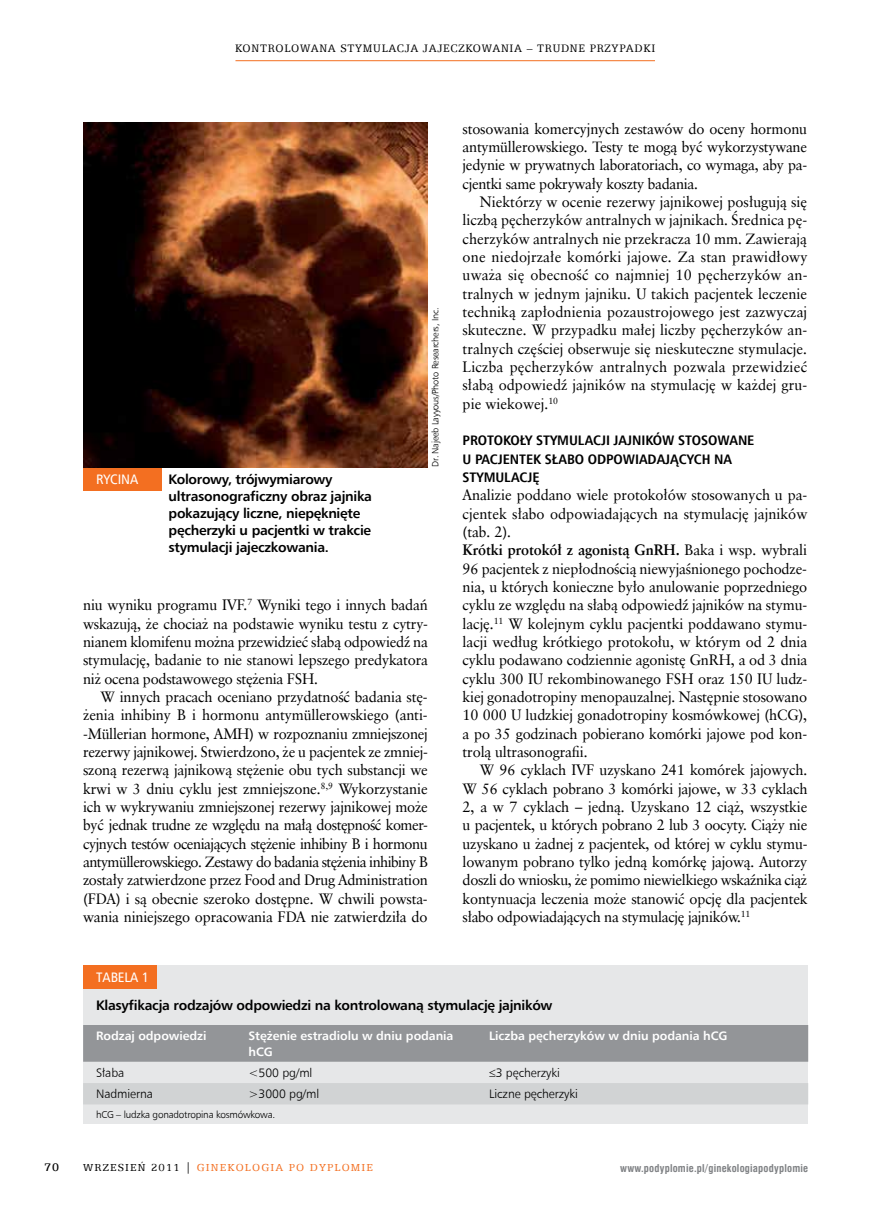
<style>
.page{position:relative;width:889px;height:1217px;background:#fff}
.page>*{position:absolute;margin:0;border:0;box-sizing:border-box;transform-origin:0 0}
.t1{font:15px/18.3px "Class Garmnd EU";letter-spacing:-.01em;color:#000;text-align:justify}
.t2{font:700 13.8px/16.8px "Humnst 777 EU";letter-spacing:-.02em;color:#000}
.t3{font:700 13.8px/18.3px "Humnst 777 Cn EU";letter-spacing:-.005em;color:#000;scale:1.07 1}
.t4{font:13.8px "Humnst 777 Cn EU";letter-spacing:-.005em;color:#fff;scale:1.07 1}
.t5{font:12.45px "Egyptian 505 Md EU";color:#000}
.t6{font:700 12.3px/15.3px "Humnst 777 EU";letter-spacing:-.005em;color:#fff}
.t7{font:12.3px "Humnst 777 Lt EU";letter-spacing:-.005em;color:#000}
.t8{font:12.3px "Egyptian 505 EU";letter-spacing:.06em;color:#000;scale:.95 1}
.t9{font:11.4px "Egyptian 505 EU";letter-spacing:.1em;color:#f36f21}
.t10{font:700 10.5px "Swis 721 Cn EU";letter-spacing:.02em;color:#808285}
.t11{font:9.9px "Humnst 777 Lt EU";letter-spacing:-.02em;color:#000}
.t12{font:9.15px "Humnst 777 Lt EU";letter-spacing:-.02em;color:#000}
.s1{font-weight:700}
.s2{color:#000}
</style>
<div class="page">
<hr style="left:235px;top:60px;width:420px;height:1px;background:#f36f21">
<div style="left:83px;top:964px;width:724px;height:159px;background:#e6e7e8"></div>
<div style="left:83px;top:1024px;width:725px;height:37px;background:#939598"></div>
<div style="left:83px;top:1082px;width:725px;height:22px;background:#d1d3d4"></div>
<div style="left:83px;top:964px;width:74px;height:24px;background:#f36f21"></div>
<div style="left:83px;top:467px;width:79px;height:24px;background:#f36f21"></div>
<img style="left:83px;top:122px;width:344px;height:345px">
<p class="t8" style="left:235px;top:41px;width:444px">KONTROLOWANA STYMULACJA JAJECZKOWANIA – TRUDNE PRZYPADKI</p>
<p class="t4" style="left:96px;top:470px;width:41px">RYCINA</p>
<p class="t2" style="left:169px;top:471px;width:205px">Kolorowy, trójwymiarowy ultrasonograficzny obraz jajnika pokazujący liczne, niepęknięte pęcherzyki u pacjentki w trakcie stymulacji jajeczkowania.</p>
<p class="t12" style="left:430px;top:467px;width:161px;rotate:-90deg">Dr. Najeeb Layyous/Photo Researchers, Inc.</p>
<p class="t1" style="left:83px;top:596px;width:346px">niu wyniku programu IVF.<sup>7</sup> Wyniki tego i innych badań wskazują, że chociaż na podstawie wyniku testu z cytry&shy;nianem klomifenu można przewidzieć słabą odpowiedź na stymulację, badanie to nie stanowi lepszego predykatora niż ocena podstawowego stężenia FSH.</p>
<p class="t1" style="left:83px;top:687px;width:346px;text-indent:17px">W innych pracach oceniano przydatność badania stę&shy;żenia inhibiny B i hormonu antymüllerowskiego (anti--Müllerian hormone, AMH) w rozpoznaniu zmniejszonej rezerwy jajnikowej. Stwierdzono, że u pacjentek ze zmniej&shy;szoną rezerwą jajnikową stężenie obu tych substancji we krwi w 3 dniu cyklu jest zmniejszone.<sup>8,9</sup> Wykorzystanie ich w wykrywaniu zmniejszonej rezerwy jajnikowej może być jednak trudne ze względu na małą dostępność komer&shy;cyjnych testów oceniających stężenie inhibiny B i hormonu antymüllerowskiego. Zestawy do badania stężenia inhibiny B zostały zatwierdzone przez Food and Drug Administration (FDA) i są obecnie szeroko dostępne. W chwili powsta&shy;wania niniejszego opracowania FDA nie zatwierdziła do</p>
<p class="t4" style="left:96px;top:968px;width:51px">TABELA 1</p>
<p class="t1" style="left:462px;top:119px;width:346px">stosowania komercyjnych zestawów do oceny hormonu antymüllerowskiego. Testy te mogą być wykorzystywane jedynie w prywatnych laboratoriach, co wymaga, aby pa&shy;cjentki same pokrywały koszty badania.</p>
<p class="t1" style="left:462px;top:192px;width:346px;text-indent:17px">Niektórzy w ocenie rezerwy jajnikowej posługują się liczbą pęcherzyków antralnych w jajnikach. Średnica pę&shy;cherzyków antralnych nie przekracza 10 mm. Zawierają one niedojrzałe komórki jajowe. Za stan prawidłowy uważa się obecność co najmniej 10 pęcherzyków an&shy;tralnych w jednym jajniku. U takich pacjentek leczenie techniką zapłodnienia pozaustrojowego jest zazwyczaj skuteczne. W przypadku małej liczby pęcherzyków an&shy;tralnych częściej obserwuje się nieskuteczne stymulacje.<br>Liczba pęcherzyków antralnych pozwala przewidzieć słabą odpowiedź jajników na stymulację w każdej gru&shy;pie wiekowej.<sup>10</sup></p>
<p class="t3" style="left:462px;top:431px;width:274px">PROTOKOŁY STYMULACJI JAJNIKÓW STOSOWANE<br>U PACJENTEK SŁABO ODPOWIADAJĄCYCH NA<br>STYMULACJĘ</p>
<p class="t1" style="left:462px;top:486px;width:346px;text-align:left">Analizie poddano wiele protokołów stosowanych u pa&shy;cjentek słabo odpowiadających na stymulację jajników (tab. 2).<br><span class="s1">Krótki protokół z agonistą GnRH.</span> Baka i wsp. wybrali 96 pacjentek z niepłodnością niewyjaśnionego pochodze&shy;nia, u których konieczne było anulowanie poprzedniego cyklu ze względu na słabą odpowiedź jajników na stymu&shy;lację.<sup>11</sup> W kolejnym cyklu pacjentki poddawano stymu&shy;lacji według krótkiego protokołu, w którym od 2 dnia cyklu podawano codziennie agonistę GnRH, a od 3 dnia cyklu 300 IU rekombinowanego FSH oraz 150 IU ludz&shy;kiej gonadotropiny menopauzalnej. Następnie stosowano 10 000 U ludzkiej gonadotropiny kosmówkowej (hCG), a po 35 godzinach pobierano komórki jajowe pod kon&shy;trolą ultrasonografii.</p>
<p class="t1" style="left:462px;top:760px;width:346px;text-indent:17px">W 96 cyklach IVF uzyskano 241 komórek jajowych.<br>W 56 cyklach pobrano 3 komórki jajowe, w 33 cyklach 2, a w 7 cyklach – jedną. Uzyskano 12 ciąż, wszystkie u pacjentek, u których pobrano 2 lub 3 oocyty. Ciąży nie uzyskano u żadnej z pacjentek, od której w cyklu stymu&shy;lowanym pobrano tylko jedną komórkę jajową. Autorzy doszli do wniosku, że pomimo niewielkiego wskaźnika ciąż kontynuacja leczenia może stanowić opcję dla pacjentek słabo odpowiadających na stymulację jajników.<sup>11</sup></p>
<p class="t2" style="left:96px;top:996px;width:458px">Klasyfikacja rodzajów odpowiedzi na kontrolowaną stymulację jajników</p>
<p class="t6" style="left:96px;top:1027px;width:112px">Rodzaj odpowiedzi</p>
<p class="t6" style="left:248px;top:1027px;width:206px">Stężenie estradiolu w dniu podania hCG</p>
<p class="t6" style="left:489px;top:1027px;width:240px">Liczba pęcherzyków w dniu podania hCG</p>
<p class="t7" style="left:96px;top:1064px;width:30px">Słaba</p>
<p class="t7" style="left:248px;top:1064px;width:65px">&lt;500 pg/ml</p>
<p class="t7" style="left:489px;top:1064px;width:72px">≤3 pęcherzyki</p>
<p class="t7" style="left:96px;top:1086px;width:58px">Nadmierna</p>
<p class="t7" style="left:248px;top:1086px;width:72px">&gt;3000 pg/ml</p>
<p class="t7" style="left:489px;top:1086px;width:90px">Liczne pęcherzyki</p>
<p class="t11" style="left:96px;top:1108px;width:181px">hCG – ludzka gonadotropina kosmówkowa.</p>
<p class="t5" style="left:44px;top:1159px;width:17px">70</p>
<p class="t9" style="left:83px;top:1160px;width:291px"><span class="s2">WRZESIEŃ 2011 |</span> GINEKOLOGIA PO DYPLOMIE</p>
<p class="t10" style="left:620px;top:1161px;width:189px">www.podyplomie.pl/ginekologiapodyplomie</p>
</div>
